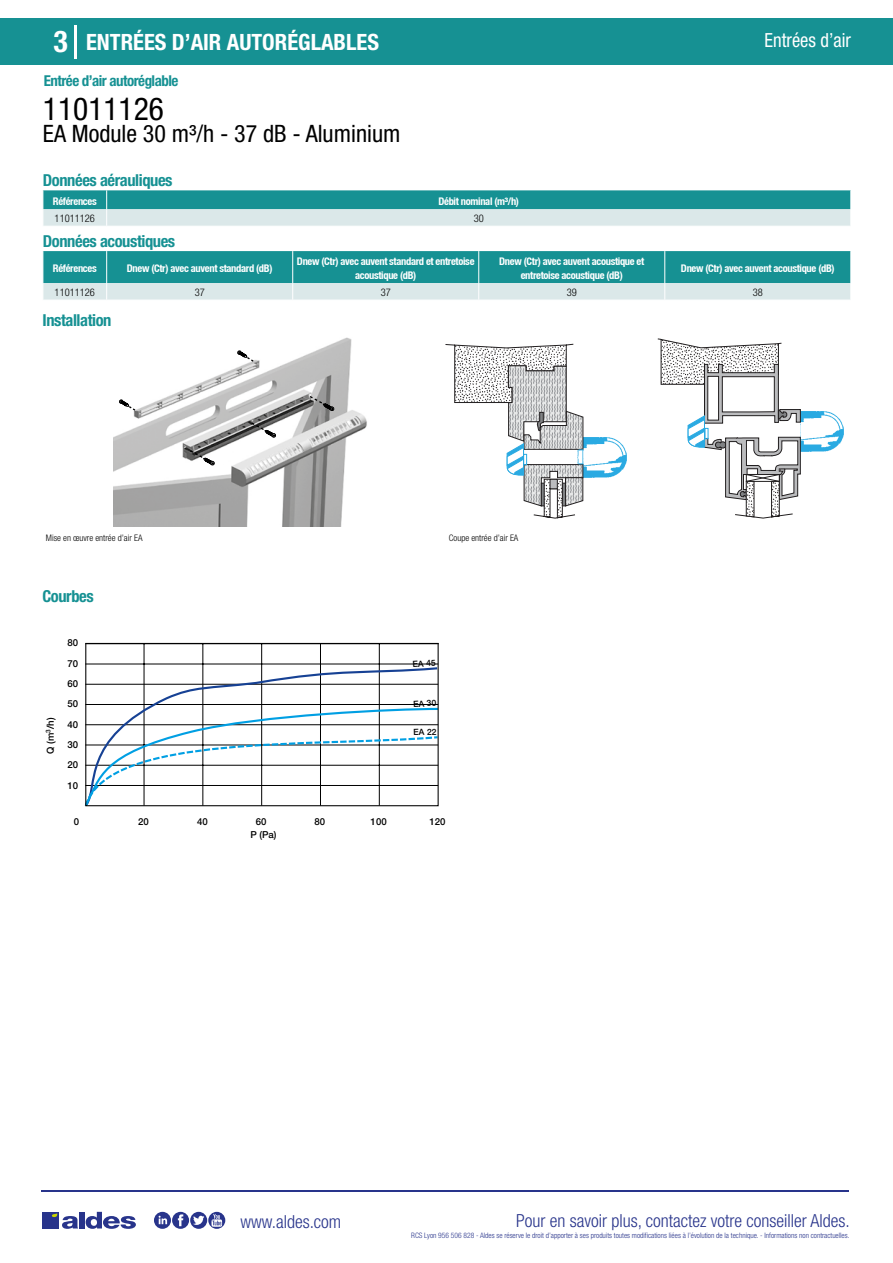
<style>
.page{position:relative;width:893px;height:1263px;background:#fff}
.page>*{position:absolute;margin:0;border:0;box-sizing:border-box;transform-origin:0 0}
.t1{font:condensed 31.5px "Helvetica Neue LT Std";color:#000}
.t2{font:700 condensed 30px "Helvetica Neue LT Std";color:#fff}
.t3{font:condensed 24px "Helvetica Neue LT Std";color:#000}
.t4{font:700 condensed 22.5px "Helvetica Neue LT Std";color:#fff}
.t5{font:condensed 19.5px "Helvetica Neue LT Std";color:#fff;scale:.95 1}
.t6{font:300 condensed 18px "Helvetica Neue";color:#28348b}
.t7{font:700 condensed 16.5px "Helvetica Neue LT Std";letter-spacing:-.025em;color:#169193}
.t8{font:700 condensed 15px "Helvetica Neue LT Std";letter-spacing:-.035em;color:#169193}
.t9{font:700 condensed 10.5px/13.5px "Helvetica Neue";letter-spacing:-.03em;color:#fff;text-align:center}
.t10{font:300 condensed 10.5px "Helvetica Neue";color:#000}
.t11{font:500 9.6px "Helvetica Neue LT Std";color:#000}
.t12{font:300 condensed 9px "Helvetica Neue";color:#000}
.t13{font:500 8.55px "Helvetica Neue LT Std";color:#000}
.t14{font:300 condensed 7.5px "Helvetica Neue";color:#28348b}
</style>
<div class="page">
<div style="left:0;top:18px;width:893px;height:46px;background:#169193"></div>
<hr style="left:74px;top:25px;width:2px;height:33px;background:#fff">
<hr style="left:41px;top:1190px;width:808px;height:1px;background:#28348b">
<svg style="left:154px;top:1212px;width:71px;height:17px"></svg>
<div style="left:42px;top:1212px;width:17px;height:16px;background:#28348b"></div>
<div style="left:79px;top:1212px;width:5px;height:16px;background:#28348b"></div>
<svg style="left:86px;top:1212px;width:50px;height:17px"></svg>
<svg style="left:52px;top:1213px;width:26px;height:16px"></svg>
<svg style="left:43px;top:190px;width:808px;height:36px;background:#75bbbc"></svg>
<svg style="left:43px;top:251px;width:808px;height:49px;background:#5cb0b1"></svg>
<img style="left:113px;top:337px;width:254px;height:190px">
<svg style="left:308px;top:395px;width:26px;height:16px"></svg>
<svg style="left:250px;top:421px;width:26px;height:16px"></svg>
<svg style="left:189px;top:449px;width:26px;height:16px"></svg>
<svg style="left:119px;top:400px;width:18px;height:12px"></svg>
<svg style="left:237px;top:351px;width:18px;height:12px"></svg>
<img style="left:584px;top:437px;width:43px;height:41px">
<svg style="left:445px;top:343px;width:139px;height:176px"></svg>
<img style="left:801px;top:411px;width:43px;height:41px">
<svg style="left:657px;top:338px;width:144px;height:181px"></svg>
<hr style="left:144px;top:643px;width:1px;height:162px;background:#000">
<hr style="left:203px;top:643px;width:1px;height:162px;background:#000">
<hr style="left:261px;top:643px;width:1px;height:162px;background:#000">
<hr style="left:320px;top:643px;width:1px;height:162px;background:#000">
<hr style="left:379px;top:643px;width:1px;height:162px;background:#000">
<hr style="left:85px;top:664px;width:353px;height:1px;background:#000">
<svg style="left:87px;top:666px;width:350px;height:41px"></svg>
<svg style="left:84px;top:707px;width:355px;height:100px"></svg>
<div style="left:85px;top:643px;width:354px;height:163px;border:1px solid #000"></div>
<h2 class="t2" style="left:54px;top:24px;width:16px">3</h2>
<h3 class="t4" style="left:86px;top:28px;width:294px">ENTRÉES D’AIR AUTORÉGLABLES</h3>
<h3 class="t5" style="left:765px;top:29px;width:92px">Entrées d’air</h3>
<h3 class="t8" style="left:44px;top:71px;width:136px">Entrée d’air autoréglable</h3>
<h1 class="t1" style="left:43px;top:91px;width:122px">11011126</h1>
<h3 class="t3" style="left:43px;top:120px;width:359px">EA Module 30 m³/h - 37 dB - Aluminium</h3>
<h3 class="t7" style="left:43px;top:170px;width:131px">Données aérauliques</h3>
<p class="t9" style="left:53px;top:194px;width:45px">Références</p>
<p class="t9" style="left:438px;top:194px;width:82px">Débit nominal (m³/h)</p>
<p class="t10" style="left:55px;top:212px;width:42px">11011126</p>
<p class="t10" style="left:474px;top:212px;width:12px">30</p>
<h3 class="t7" style="left:43px;top:231px;width:134px">Données acoustiques</h3>
<p class="t9" style="left:53px;top:262px;width:45px">Références</p>
<p class="t9" style="left:127px;top:262px;width:147px">Dnew (Ctr) avec auvent standard (dB)</p>
<p class="t9" style="left:297px;top:255px;width:179px">Dnew (Ctr) avec auvent standard et entretoise acoustique (dB)</p>
<p class="t9" style="left:499px;top:255px;width:147px">Dnew (Ctr) avec auvent acoustique et entretoise acoustique (dB)</p>
<p class="t9" style="left:681px;top:262px;width:155px">Dnew (Ctr) avec auvent acoustique (dB)</p>
<p class="t10" style="left:55px;top:286px;width:42px">11011126</p>
<p class="t10" style="left:195px;top:286px;width:12px">37</p>
<p class="t10" style="left:381px;top:286px;width:12px">37</p>
<p class="t10" style="left:567px;top:286px;width:12px">39</p>
<p class="t10" style="left:753px;top:286px;width:12px">38</p>
<h3 class="t7" style="left:43px;top:310px;width:70px">Installation</h3>
<p class="t12" style="left:46px;top:532px;width:98px">Mise en œuvre entrée d’air EA</p>
<p class="t12" style="left:449px;top:532px;width:71px">Coupe entrée d’air EA</p>
<h3 class="t7" style="left:43px;top:586px;width:53px">Courbes</h3>
<p class="t11" style="left:45px;top:753px;width:38px;rotate:-90deg">Q (m<sup>3</sup>/h)</p>
<p class="t11" style="left:67px;top:637px;width:12px">80</p>
<p class="t11" style="left:67px;top:657px;width:12px">70</p>
<p class="t11" style="left:67px;top:678px;width:12px">60</p>
<p class="t11" style="left:67px;top:698px;width:12px">50</p>
<p class="t11" style="left:67px;top:719px;width:12px">40</p>
<p class="t11" style="left:67px;top:739px;width:12px">30</p>
<p class="t11" style="left:67px;top:759px;width:12px">20</p>
<p class="t11" style="left:67px;top:780px;width:12px">10</p>
<p class="t11" style="left:74px;top:815px;width:7px">0</p>
<p class="t13" style="left:412px;top:659px;width:24px;rotate:-4deg">EA 45</p>
<p class="t13" style="left:413px;top:699px;width:24px;rotate:-3deg">EA 30</p>
<p class="t13" style="left:413px;top:727px;width:24px;rotate:-2deg">EA 22</p>
<p class="t11" style="left:138px;top:816px;width:12px">20</p>
<p class="t11" style="left:197px;top:816px;width:12px">40</p>
<p class="t11" style="left:256px;top:816px;width:12px">60</p>
<p class="t11" style="left:315px;top:816px;width:12px">80</p>
<p class="t11" style="left:371px;top:816px;width:18px">100</p>
<p class="t11" style="left:429px;top:816px;width:18px">120</p>
<p class="t11" style="left:250px;top:828px;width:28px">P (Pa)</p>
<h3 class="t6" style="left:240px;top:1211px;width:102px">www.aldes.com</h3>
<h3 class="t6" style="left:516px;top:1211px;width:335px">Pour en savoir plus, contactez votre conseiller Aldes.</h3>
<p class="t14" style="left:411px;top:1230px;width:440px">RCS Lyon 956 506 828 - Aldes se réserve le droit d’apporter à ses produits toutes modifications liées à l’évolution de la technique. - Informations non contractuelles.</p>
</div>
